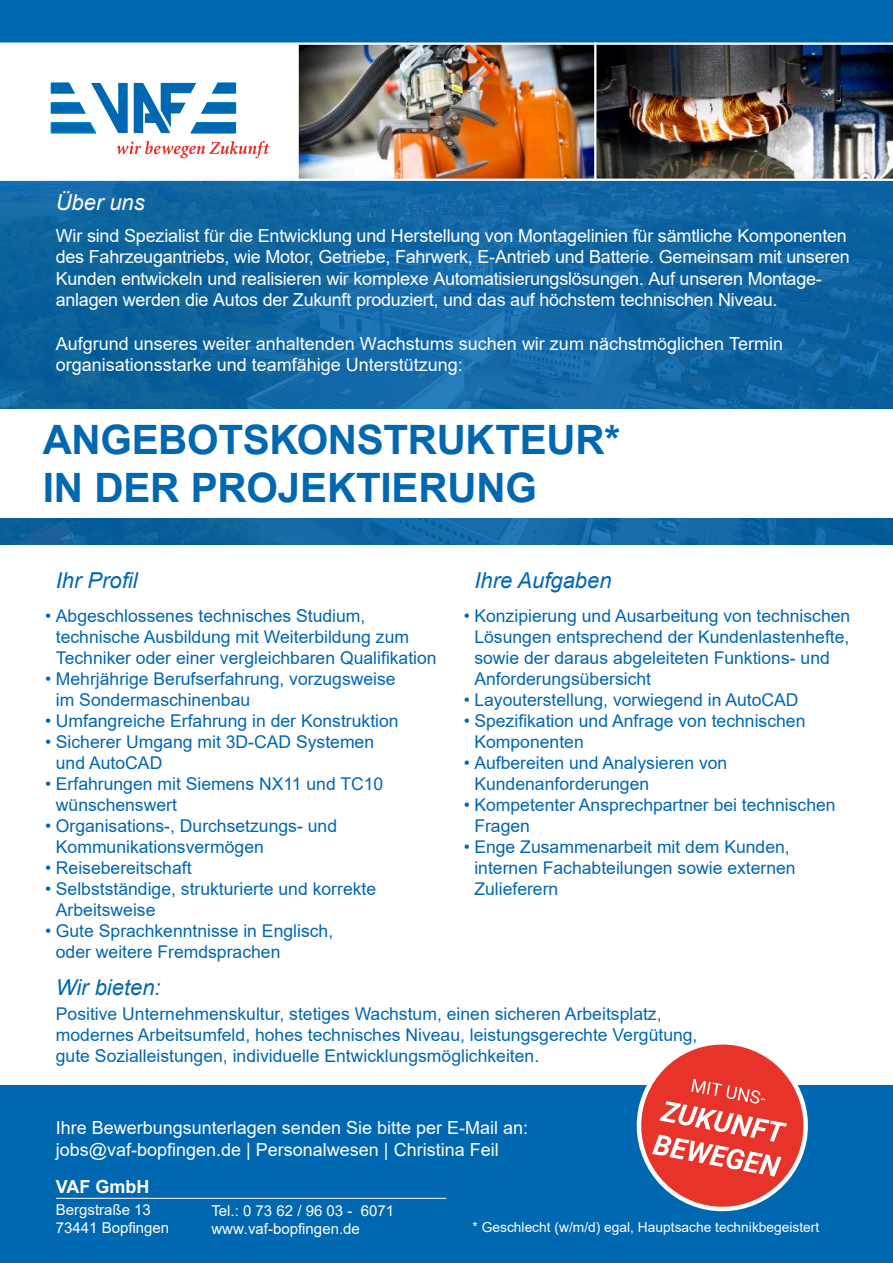
<style>
.page{position:relative;width:893px;height:1263px;background:#fff}
.page>*{position:absolute;margin:0;border:0;box-sizing:border-box;transform-origin:0 0}
.t1{font:700 40.5px/48.6px "Arial";letter-spacing:-.01em;color:#0067b1}
.t2{font:italic 21.9px "Arial";color:#0067b1}
.t3{font:italic 21.9px "Arial";color:#fff}
.t4{font:18px/21.6px "Arial";letter-spacing:-.015em;color:#fff}
.t5{font:700 18px "Arial";color:#fff}
.t6{font:17.55px/21px "Arial";color:#0067b1}
.t7{font:15px/18px "Arial";color:#fff}
.t8{font:13.8px "Arial";color:#fff}
.s1{font-style:inherit}
</style>
<div class="page">
<div style="left:0;top:1085px;width:893px;height:178px;background:#0067b1"></div>
<svg style="left:0;top:181px;width:893px;height:363px;background:#1065a2"></svg>
<img style="left:299px;top:45px;width:295px;height:134px">
<img style="left:596px;top:45px;width:297px;height:134px">
<div style="left:0;top:409px;width:893px;height:109px;background:#fff"></div>
<div style="left:0;top:0;width:893px;height:43px;background:#0067b1"></div>
<svg style="left:50px;top:82px;width:78px;height:52px"></svg>
<svg style="left:134px;top:82px;width:102px;height:52px"></svg>
<svg style="left:116px;top:141px;width:154px;height:17px"></svg>
<svg style="left:636px;top:1044px;width:172px;height:168px"></svg>
<hr style="left:56px;top:1198px;width:390px;height:1px;background:#fff">
<p class="t3" style="left:56px;top:188px;width:91px">Über uns</p>
<p class="t4" style="left:56px;top:224px;width:796px">Wir sind Spezialist für die Entwicklung und Herstellung von Montagelinien für sämtliche Komponenten des Fahrzeugantriebs, wie Motor, Getriebe, Fahrwerk, E-Antrieb und Batterie. Gemeinsam mit unseren Kunden entwickeln und realisieren wir komplexe Automatisierungslösungen. Auf unseren Montage&shy;anlagen werden die Autos der Zukunft produziert, und das auf höchstem technischen Niveau.</p>
<p class="t4" style="left:56px;top:332px;width:729px">Aufgrund unseres weiter anhaltenden Wachstums suchen wir zum nächstmöglichen Termin organisationsstarke und teamfähige Unterstützung:</p>
<h1 class="t1" style="left:43px;top:416px;width:579px">ANGEBOTSKONSTRUKTEU<span class="s1">R*<br></span>IN DER PROJEKTIERUNG</h1>
<p class="t2" style="left:56px;top:566px;width:83px">Ihr Profil</p>
<p class="t6" style="left:56px;top:605px;width:382px;text-indent:-11px">• Abgeschlossenes technisches Studium, technische Ausbildung mit Weiterbildung zum<br>Techniker oder einer vergleichbaren Qualifikation</p>
<p class="t6" style="left:56px;top:668px;width:341px;text-indent:-11px">• Mehrjährige Berufserfahrung, vorzugsweise im Sondermaschinenbau</p>
<p class="t6" style="left:45px;top:710px;width:355px">• Umfangreiche Erfahrung in der Konstruktion</p>
<p class="t6" style="left:56px;top:731px;width:320px;text-indent:-11px">• Sicherer Umgang mit 3D-CAD Systemen und AutoCAD</p>
<p class="t6" style="left:56px;top:773px;width:329px;text-indent:-11px">• Erfahrungen mit Siemens NX11 und TC10 wünschenswert</p>
<p class="t6" style="left:56px;top:815px;width:283px;text-indent:-11px">• Organisations-, Durchsetzungs- und<br>Kommunikationsvermögen</p>
<p class="t6" style="left:45px;top:857px;width:148px">• Reisebereitschaft</p>
<p class="t6" style="left:56px;top:878px;width:322px;text-indent:-11px">• Selbstständige, strukturierte und korrekte<br>Arbeitsweise</p>
<p class="t6" style="left:56px;top:920px;width:279px;text-indent:-11px">• Gute Sprachkenntnisse in Englisch, oder weitere Fremdsprachen</p>
<p class="t2" style="left:56px;top:973px;width:106px">Wir bieten:</p>
<p class="t2" style="left:474px;top:566px;width:139px">Ihre Aufgaben</p>
<p class="t6" style="left:474px;top:605px;width:377px;text-indent:-11px">• Konzipierung und Ausarbeitung von technischen Lösungen entsprechend der Kundenlastenhefte, sowie der daraus abgeleiteten Funktions- und Anforderungsübersicht</p>
<p class="t6" style="left:464px;top:689px;width:336px">• Layouterstellung, vorwiegend in AutoCAD</p>
<p class="t6" style="left:474px;top:710px;width:333px;text-indent:-11px">• Spezifikation und Anfrage von technischen<br>Komponenten</p>
<p class="t6" style="left:474px;top:752px;width:254px;text-indent:-11px">• Aufbereiten und Analysieren von<br>Kundenanforderungen</p>
<p class="t6" style="left:474px;top:794px;width:363px;text-indent:-11px">• Kompetenter Ansprechpartner bei technischen<br>Fragen</p>
<p class="t6" style="left:474px;top:836px;width:323px;text-indent:-11px">• Enge Zusammenarbeit mit dem Kunden, internen Fachabteilungen sowie externen<br>Zulieferern</p>
<p class="t6" style="left:56px;top:1003px;width:643px">Positive Unternehmenskultur, stetiges Wachstum, einen sicheren Arbeitsplatz, modernes Arbeitsumfeld, hohes technisches Niveau, leistungsgerechte Vergütung, gute Sozialleistungen, individuelle Entwicklungsmöglichkeiten.</p>
<p class="t4" style="left:56px;top:1117px;width:474px">Ihre Bewerbungsunterlagen senden Sie bitte per E-Mail an: jobs<span class="s1">@vaf-bopfingen.de | Personalwesen | Christina Feil</span></p>
<p class="t5" style="left:56px;top:1173px;width:95px">VAF GmbH</p>
<p class="t7" style="left:56px;top:1201px;width:115px">Bergstraße 13<br>73441 Bopfingen</p>
<p class="t7" style="left:211px;top:1201px;width:184px">Tel.: 0 73 62 / 96 03 - 6071 www.vaf-bopfingen.de</p>
<p class="t8" style="left:473px;top:1218px;width:348px">* Geschlecht (w/m/d) egal, Hauptsache technikbegeistert</p>
</div>
